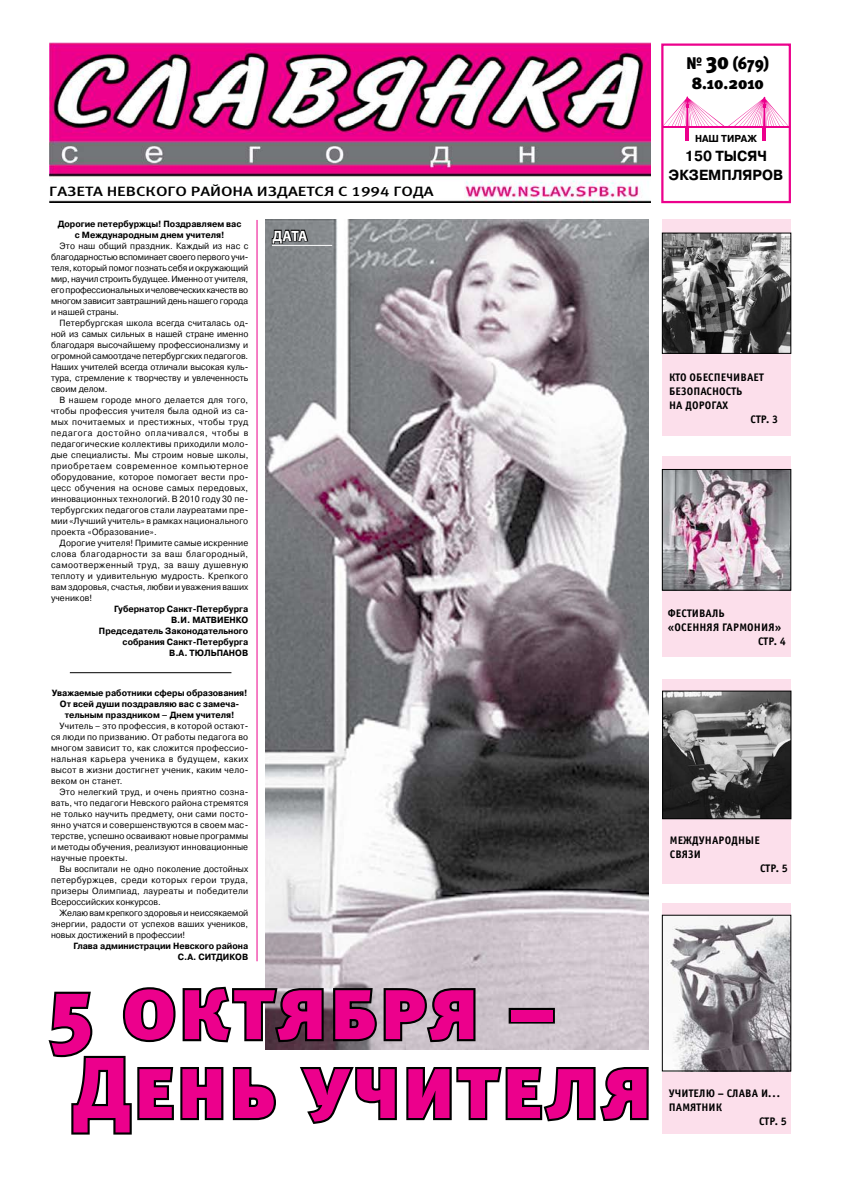
<style>
.page{position:relative;width:842px;height:1191px;background:#fff}
.page>*{position:absolute;margin:0;border:0;box-sizing:border-box;transform-origin:0 0}
.t1{font:86px/78.9px "Meta Black Cyr Caps";letter-spacing:.02em;color:#ec008c}
.t2{font:16.9px/20.2px "Meta Black Cyr Caps";color:#000;text-align:center;scale:.95 1}
.t3{font:700 15px "Myriad Pro";color:#fff;scale:.95 1}
.t4{font:700 14.6px/19.1px "Pragmatica C";color:#000;text-align:center;scale:.95 1}
.t5{font:13.5px "Meta Medium Cyr LF Caps";color:#000;scale:1.26 1}
.t6{font:700 11px/14px "Officina Sans C";letter-spacing:.01em;color:#000}
.t7{font:700 10.1px "Pragmatica C";color:#000;scale:.95 1}
.t8{font:9px/11px "Pragmatica C";letter-spacing:.015em;color:#000;text-align:justify;scale:.95 1}
.t9{font:700 9px/11px "Pragmatica C";color:#000;text-align:center;scale:.95 1}
.s1{font-size:22.5px}
</style>
<div class="page">
<div style="left:662px;top:679px;width:129px;height:205px;background:#fcdfeb"></div>
<div style="left:662px;top:457px;width:129px;height:200px;background:#fcdfeb"></div>
<img style="left:265px;top:220px;width:384px;height:764px">
<img style="left:50px;top:43px;width:600px;height:160px">
<div style="left:661px;top:43px;width:130px;height:160px;border:2px solid #ec008c"></div>
<hr style="left:662px;top:126px;width:127px;height:2px;background:#ec008c">
<hr style="left:685px;top:128px;width:4px;height:12px;background:#ec008c">
<hr style="left:762px;top:128px;width:4px;height:12px;background:#ec008c">
<svg style="left:662px;top:96px;width:127px;height:30px"></svg>
<div style="left:662px;top:219px;width:129px;height:217px;background:#fcdfeb"></div>
<svg style="left:48px;top:984px;width:601px;height:151px"></svg>
<hr style="left:272px;top:245px;width:60px;height:1px;background:#fff">
<svg style="left:271px;top:219px;width:38px;height:26px"></svg>
<hr style="left:70px;top:672px;width:161px;height:1px;background:#000">
<hr style="left:256px;top:220px;width:1px;height:741px;background:#ec008c">
<img style="left:664px;top:235px;width:125px;height:116px">
<div style="left:662px;top:233px;width:129px;height:120px;border:1px solid #000"></div>
<img style="left:664px;top:693px;width:125px;height:124px">
<div style="left:662px;top:691px;width:129px;height:128px;border:1px solid #000"></div>
<img style="left:664px;top:471px;width:125px;height:117px">
<div style="left:662px;top:469px;width:129px;height:121px;border:1px solid #000"></div>
<div style="left:662px;top:903px;width:129px;height:231px;background:#fcdfeb"></div>
<img style="left:664px;top:917px;width:125px;height:152px">
<div style="left:662px;top:915px;width:129px;height:156px;border:1px solid #000"></div>
<h3 class="t5" style="left:49px;top:184px;width:306px">Газета Невского района издается с 1994 года</h3>
<p class="t9" style="left:58px;top:218px;width:195px">Дорогие петербуржцы! Поздравляем вас с М еждународным днем учителя!</p>
<p class="t8" style="left:51px;top:240px;width:209px;text-indent:8px">Это наш общий праздник. Каждый из нас с благодарностью вспоминает своего первого учи&shy;теля, который помог познать себя и окружающий мир, научил строить будущее. Именно от учителя, его профессиональных и человеческих качеств во многом зависит завтрашний день нашего города и нашей страны.</p>
<p class="t8" style="left:51px;top:317px;width:209px;text-indent:8px">Петербургская школа всегда считалась од&shy;ной из самых сильных в нашей стране именно благодаря высочайшему профессионализму и огромной самоотдаче петербургских педагогов.<br>Наших учителей всегда отличали высокая куль&shy;тура, стремление к творчеству и увлеченность своим делом.</p>
<p class="t8" style="left:51px;top:394px;width:209px;text-indent:8px">В нашем городе много делается для того, чтобы профессия учителя была одной из са&shy;мых почитаемых и престижных, чтобы труд педагога достойно оплачивался, чтобы в педагогические коллективы приходили моло&shy;дые специалисты. Мы строим новые школы, приобретаем современное компьютерное оборудование, которое помогает вести про&shy;цесс обучения на основе самых передовых, инновационных технологий. В 2010 году 30 пе&shy;тербургских педагогов стали лауреатами пре&shy;мии «Лучший учитель» в рамках национального проекта «Образование».</p>
<p class="t8" style="left:51px;top:537px;width:209px;text-indent:8px">Дорогие учителя! Примите самые искренние слова благодарности за ваш благородный, самоотверженный труд, за вашу душевную теплоту и удивительную мудрость. Крепкого вам здоровья, счастья, любви и уважения ваших учеников!</p>
<p class="t9" style="left:99px;top:603px;width:159px;text-align:right">Губернатор Санкт-Петербурга<br>В.И. Матвиенко<br>Председатель Законодательного собрания Санкт-Петербурга<br>В.А. Тюльпанов</p>
<p class="t9" style="left:52px;top:687px;width:208px">Уважаемые работники сферы образования!<br>От всей души поздравляю вас с замеча&shy;тельным праздником – Днем учителя!</p>
<p class="t8" style="left:51px;top:720px;width:209px;text-indent:8px">Учитель – это профессия, в которой остают&shy;ся люди по призванию. От работы педагога во многом зависит то, как сложится профессио&shy;нальная карьера ученика в будущем, каких высот в жизни достигнет ученик, каким чело&shy;веком он станет.</p>
<p class="t8" style="left:51px;top:786px;width:209px;text-indent:8px">Это нелегкий труд, и очень приятно созна&shy;вать, что педагоги Невского района стремятся не только научить предмету, они сами посто&shy;янно учатся и совершенствуются в своем мас&shy;терстве, успешно осваивают новые программы и методы обучения, реализуют инновационные научные проекты.</p>
<p class="t8" style="left:51px;top:863px;width:209px;text-indent:8px">Вы воспитали не одно поколение достойных петербуржцев, среди которых герои труда, призеры Олимпиад, лауреаты и победители Всероссийских конкурсов.</p>
<p class="t8" style="left:51px;top:907px;width:209px;text-indent:8px">Желаю вам крепкого здоровья и неиссякаемой энергии, радости от успехов ваших учеников, новых достижений в профессии!</p>
<p class="t9" style="left:73px;top:940px;width:186px;text-align:right">Глава администрации Невского района<br>С.А. Ситдиков</p>
<h1 class="t1" style="left:49px;top:970px;width:605px">5 октября –<br>День учителя</h1>
<h3 class="t3" style="left:272px;top:226px;width:39px">дата</h3>
<h2 class="t2" style="left:686px;top:53px;width:88px">№ <span class="s1">30</span> (679)<br>8.10.2010</h2>
<p class="t7" style="left:695px;top:133px;width:67px">Наш тираж</p>
<h3 class="t4" style="left:669px;top:146px;width:122px">150 тысяч экземпляров</h3>
<p class="t6" style="left:669px;top:370px;width:96px">кто обеспечивает</p>
<p class="t6" style="left:669px;top:384px;width:75px">безопасность</p>
<p class="t6" style="left:669px;top:398px;width:61px">на дорогах</p>
<p class="t6" style="left:750px;top:412px;width:29px">стр. 3</p>
<p class="t6" style="left:668px;top:607px;width:59px">фестиваль</p>
<p class="t6" style="left:668px;top:621px;width:115px">«Осенняя гармония»</p>
<p class="t6" style="left:758px;top:635px;width:29px">стр. 4</p>
<p class="t6" style="left:670px;top:833px;width:92px">международные связи</p>
<p class="t6" style="left:760px;top:861px;width:29px">стр. 5</p>
<p class="t6" style="left:669px;top:1086px;width:113px">учителю – слава и...</p>
<p class="t6" style="left:669px;top:1100px;width:55px">памятник</p>
<p class="t6" style="left:759px;top:1114px;width:29px">стр. 5</p>
</div>
